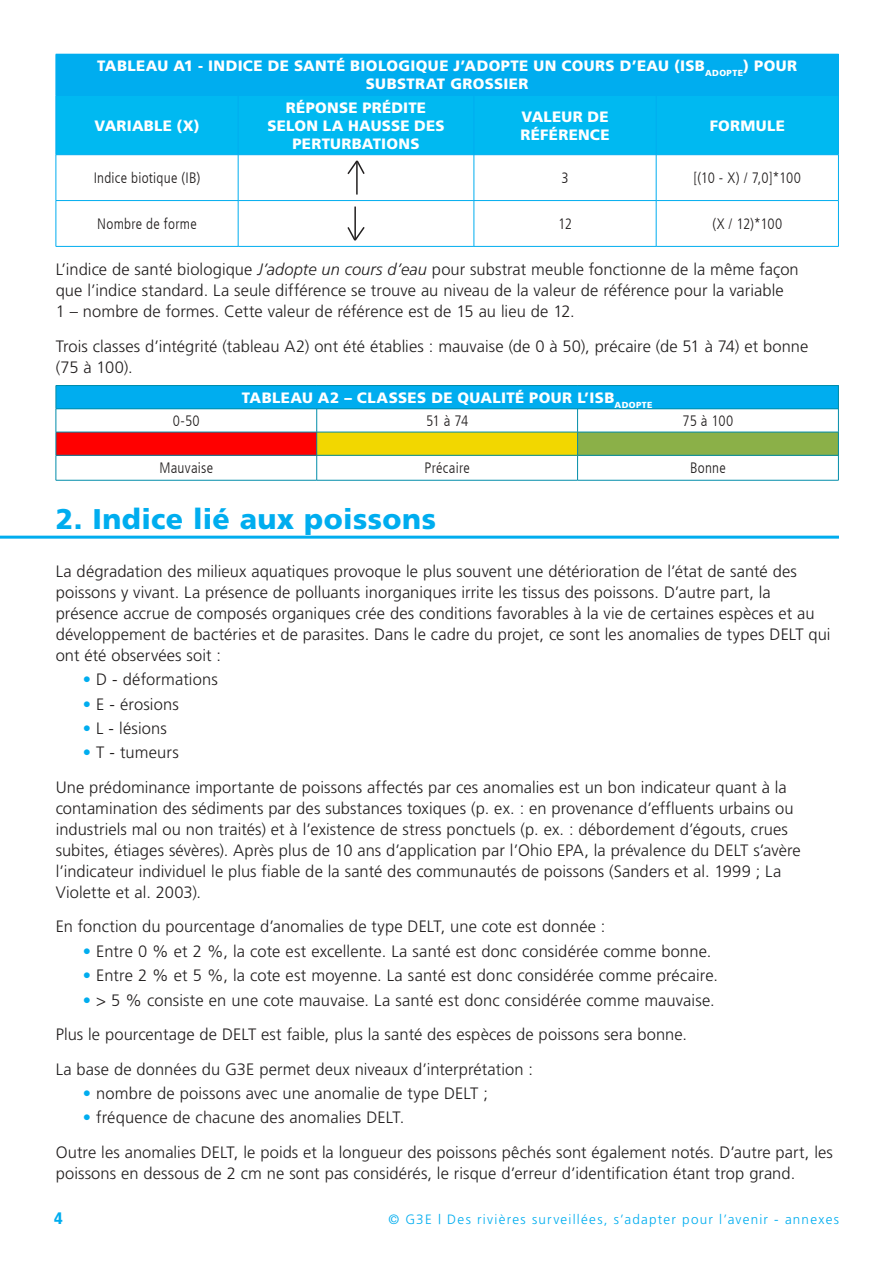
<style>
.page{position:relative;width:893px;height:1263px;background:#fff}
.page>*{position:absolute;margin:0;border:0;box-sizing:border-box;transform-origin:0 0}
.t1{font:900 28.5px "Frutiger";letter-spacing:.015em;color:#00adef}
.t2{font:300 16.5px/21px "Frutiger";letter-spacing:.005em;color:#221f1f}
.t3{font:900 condensed 16.5px "Frutiger LT";color:#00adef}
.t4{font:900 15px/18px "Frutiger";letter-spacing:.02em;color:#fff;text-align:center}
.t5{font:300 condensed 15px "Frutiger LT";letter-spacing:.015em;color:#221f1f}
.t6{font:300 13.5px "Frutiger";letter-spacing:.095em;color:#00adef}
.s1{font-style:italic}
.s2{color:#00adef}
</style>
<div class="page">
<hr style="left:0;top:536px;width:839px;height:3px;background:#00adef">
<div style="left:56px;top:54px;width:782px;height:41px;background:#00adef"></div>
<div style="left:57px;top:96px;width:781px;height:58px;background:#00b9f1"></div>
<hr style="left:838px;top:54px;width:1px;height:41px;background:#00adef">
<hr style="left:56px;top:95px;width:182px;height:1px;background:#00adef">
<hr style="left:56px;top:96px;width:1px;height:59px;background:#00adef">
<hr style="left:238px;top:95px;width:236px;height:1px;background:#00adef">
<hr style="left:238px;top:96px;width:1px;height:59px;background:#00adef">
<hr style="left:474px;top:95px;width:182px;height:1px;background:#00adef">
<hr style="left:474px;top:96px;width:1px;height:59px;background:#00adef">
<hr style="left:656px;top:95px;width:183px;height:1px;background:#00adef">
<hr style="left:656px;top:96px;width:1px;height:59px;background:#00adef">
<hr style="left:838px;top:96px;width:1px;height:59px;background:#00adef">
<hr style="left:56px;top:154px;width:182px;height:1px;background:#00adef">
<hr style="left:56px;top:155px;width:1px;height:45px;background:#00adef">
<hr style="left:238px;top:154px;width:236px;height:1px;background:#00adef">
<hr style="left:238px;top:155px;width:1px;height:45px;background:#00adef">
<hr style="left:474px;top:154px;width:182px;height:1px;background:#00adef">
<hr style="left:474px;top:155px;width:1px;height:45px;background:#00adef">
<hr style="left:656px;top:154px;width:183px;height:1px;background:#00adef">
<hr style="left:656px;top:155px;width:1px;height:45px;background:#00adef">
<hr style="left:838px;top:155px;width:1px;height:45px;background:#00adef">
<hr style="left:56px;top:200px;width:182px;height:1px;background:#00adef">
<hr style="left:56px;top:201px;width:1px;height:45px;background:#00adef">
<hr style="left:238px;top:200px;width:236px;height:1px;background:#00adef">
<hr style="left:238px;top:201px;width:1px;height:45px;background:#00adef">
<hr style="left:474px;top:200px;width:182px;height:1px;background:#00adef">
<hr style="left:474px;top:201px;width:1px;height:45px;background:#00adef">
<hr style="left:656px;top:200px;width:183px;height:1px;background:#00adef">
<hr style="left:656px;top:201px;width:1px;height:45px;background:#00adef">
<hr style="left:838px;top:201px;width:1px;height:45px;background:#00adef">
<hr style="left:56px;top:246px;width:182px;height:1px;background:#00adef">
<hr style="left:238px;top:246px;width:236px;height:1px;background:#00adef">
<hr style="left:474px;top:246px;width:182px;height:1px;background:#00adef">
<hr style="left:656px;top:246px;width:183px;height:1px;background:#00adef">
<hr style="left:356px;top:161px;width:2px;height:34px;background:#221f1f">
<svg style="left:347px;top:160px;width:18px;height:16px"></svg>
<hr style="left:354px;top:207px;width:2px;height:33px;background:#221f1f">
<svg style="left:347px;top:225px;width:18px;height:16px"></svg>
<div style="left:56px;top:386px;width:782px;height:23px;background:#00adef"></div>
<div style="left:56px;top:432px;width:261px;height:23px;background:#f00"></div>
<div style="left:317px;top:432px;width:261px;height:23px;background:#f2d700"></div>
<div style="left:578px;top:432px;width:260px;height:23px;background:#8bb048"></div>
<hr style="left:56px;top:385px;width:261px;height:1px;background:#008ca9">
<hr style="left:317px;top:385px;width:261px;height:1px;background:#008ca9">
<hr style="left:578px;top:385px;width:261px;height:1px;background:#008ca9">
<hr style="left:56px;top:408px;width:261px;height:1px;background:#008ca9">
<hr style="left:317px;top:408px;width:261px;height:1px;background:#008ca9">
<hr style="left:578px;top:408px;width:261px;height:1px;background:#008ca9">
<hr style="left:56px;top:432px;width:261px;height:1px;background:#008ca9">
<hr style="left:317px;top:432px;width:261px;height:1px;background:#008ca9">
<hr style="left:578px;top:432px;width:261px;height:1px;background:#008ca9">
<hr style="left:56px;top:455px;width:261px;height:1px;background:#008ca9">
<svg style="left:56px;top:386px;width:1px;height:94px"></svg>
<hr style="left:317px;top:455px;width:261px;height:1px;background:#008ca9">
<svg style="left:316px;top:409px;width:1px;height:71px"></svg>
<hr style="left:578px;top:455px;width:261px;height:1px;background:#008ca9">
<svg style="left:577px;top:409px;width:1px;height:71px"></svg>
<svg style="left:838px;top:386px;width:1px;height:94px"></svg>
<hr style="left:56px;top:480px;width:261px;height:1px;background:#008ca9">
<hr style="left:317px;top:480px;width:261px;height:1px;background:#008ca9">
<hr style="left:578px;top:480px;width:261px;height:1px;background:#008ca9">
<p class="t4" style="left:97px;top:58px;width:701px">TABLEAU A1 - INDICE DE SANTÉ BIOLOGIQUE J’ADOPTE UN COURS D’EAU (ISB<sub>ADOPTE</sub>) POUR<br>SUBSTRAT GROSSIER</p>
<p class="t4" style="left:94px;top:117px;width:107px">VARIABLE (X)</p>
<p class="t4" style="left:267px;top:99px;width:179px">RÉPONSE PRÉDITE<br>SELON LA HAUSSE DES<br>PERTURBATIONS</p>
<p class="t4" style="left:520px;top:108px;width:91px;text-align:left">VALEUR DE<br>RÉFÉRENCE</p>
<p class="t4" style="left:710px;top:117px;width:77px">FORMULE</p>
<p class="t5" style="left:94px;top:172px;width:108px">Indice biotique (IB)</p>
<p class="t5" style="left:561px;top:172px;width:9px">3</p>
<p class="t5" style="left:694px;top:172px;width:109px">[(10 - X) / 7,0]*100</p>
<p class="t5" style="left:97px;top:218px;width:101px">Nombre de forme</p>
<p class="t5" style="left:558px;top:218px;width:15px">12</p>
<p class="t5" style="left:712px;top:218px;width:71px">(X / 12)*100</p>
<p class="t2" style="left:56px;top:260px;width:745px">L’indice de santé biologique <span class="s1">J’adopte un cours d’eau</span> pour substrat meuble fonctionne de la même façon que l’indice standard. La seule différence se trouve au niveau de la valeur de référence pour la variable<br>1 – nombre de formes. Cette valeur de référence est de 15 au lieu de 12.</p>
<p class="t2" style="left:56px;top:337px;width:754px">Trois classes d’intégrité (tableau A2) ont été établies : mauvaise (de 0 à 50), précaire (de 51 à 74) et bonne (75 à 100).</p>
<p class="t4" style="left:242px;top:389px;width:412px">TABLEAU A2 – CLASSES DE QUALITÉ POUR L’ISB<sub>ADOPTE</sub></p>
<p class="t5" style="left:173px;top:415px;width:29px">0-50</p>
<p class="t5" style="left:426px;top:415px;width:44px">51 à 74</p>
<p class="t5" style="left:682px;top:415px;width:52px">75 à 100</p>
<p class="t5" style="left:159px;top:462px;width:55px">Mauvaise</p>
<p class="t5" style="left:425px;top:462px;width:47px">Précaire</p>
<p class="t5" style="left:690px;top:462px;width:37px">Bonne</p>
<h1 class="t1" style="left:56px;top:504px;width:382px">2. Indice lié aux poissons</h1>
<p class="t2" style="left:56px;top:562px;width:776px">La dégradation des milieux aquatiques provoque le plus souvent une détérioration de l’état de santé des poissons y vivant. La présence de polluants inorganiques irrite les tissus des poissons. D’autre part, la présence accrue de composés organiques crée des conditions favorables à la vie de certaines espèces et au développement de bactéries et de parasites. Dans le cadre du projet, ce sont les anomalies de types DELT qui ont été observées soit :</p>
<p class="t2" style="left:83px;top:670px;width:137px"><span class="s2">•</span> D - déformations</p>
<p class="t2" style="left:83px;top:695px;width:98px"><span class="s2">•</span> E - érosions</p>
<p class="t2" style="left:83px;top:719px;width:86px"><span class="s2">•</span> L - lésions</p>
<p class="t2" style="left:56px;top:737px;width:733px;line-height:34.5px;text-indent:27px"><span class="s2">•</span> T - tumeurs<br>Une prédominance importante de poissons affectés par ces anomalies est un bon indicateur quant à la</p>
<p class="t2" style="left:56px;top:799px;width:747px">contamination des sédiments par des substances toxiques (p. ex. : en provenance d’effluents urbains ou industriels mal ou non traités) et à l’existence de stress ponctuels (p. ex. : débordement d’égouts, crues subites, étiages sévères). Après plus de 10 ans d’application par l’Ohio EPA, la prévalence du DELT s’avère l’indicateur individuel le plus fiable de la santé des communautés de poissons (Sanders et al. 1999 ; La Violette et al. 2003).</p>
<p class="t2" style="left:56px;top:917px;width:551px">En fonction du pourcentage d’anomalies de type DELT, une cote est donnée :</p>
<p class="t2" style="left:83px;top:942px;width:630px"><span class="s2">•</span> Entre 0 % et 2 %, la cote est excellente. La santé est donc considérée comme bonne.</p>
<p class="t2" style="left:83px;top:966px;width:637px"><span class="s2">•</span> Entre 2 % et 5 %, la cote est moyenne. La santé est donc considérée comme précaire.</p>
<p class="t2" style="left:56px;top:984px;width:660px;line-height:34.5px;text-indent:27px"><span class="s2">•</span> &gt; 5 % consiste en une cote mauvaise. La santé est donc considérée comme mauvaise.<br>Plus le pourcentage de DELT est faible, plus la santé des espèces de poissons sera bonne.<br>La base de données du G3E permet deux niveaux d’interprétation :</p>
<p class="t2" style="left:83px;top:1084px;width:407px"><span class="s2">•</span> nombre de poissons avec une anomalie de type DELT ;</p>
<p class="t2" style="left:56px;top:1101px;width:779px;line-height:34.5px;text-indent:27px"><span class="s2">•</span> fréquence de chacune des anomalies DELT.<br>Outre les anomalies DELT, le poids et la longueur des poissons pêchés sont également notés. D’autre part, les</p>
<p class="t2" style="left:56px;top:1164px;width:741px">poissons en dessous de 2 cm ne sont pas considérés, le risque d’erreur d’identification étant trop grand.</p>
<p class="t3" style="left:54px;top:1211px;width:10px">4</p>
<p class="t6" style="left:388px;top:1213px;width:452px">© G3E | Des rivières surveillées, s’adapter pour l’avenir - annexes</p>
</div>
